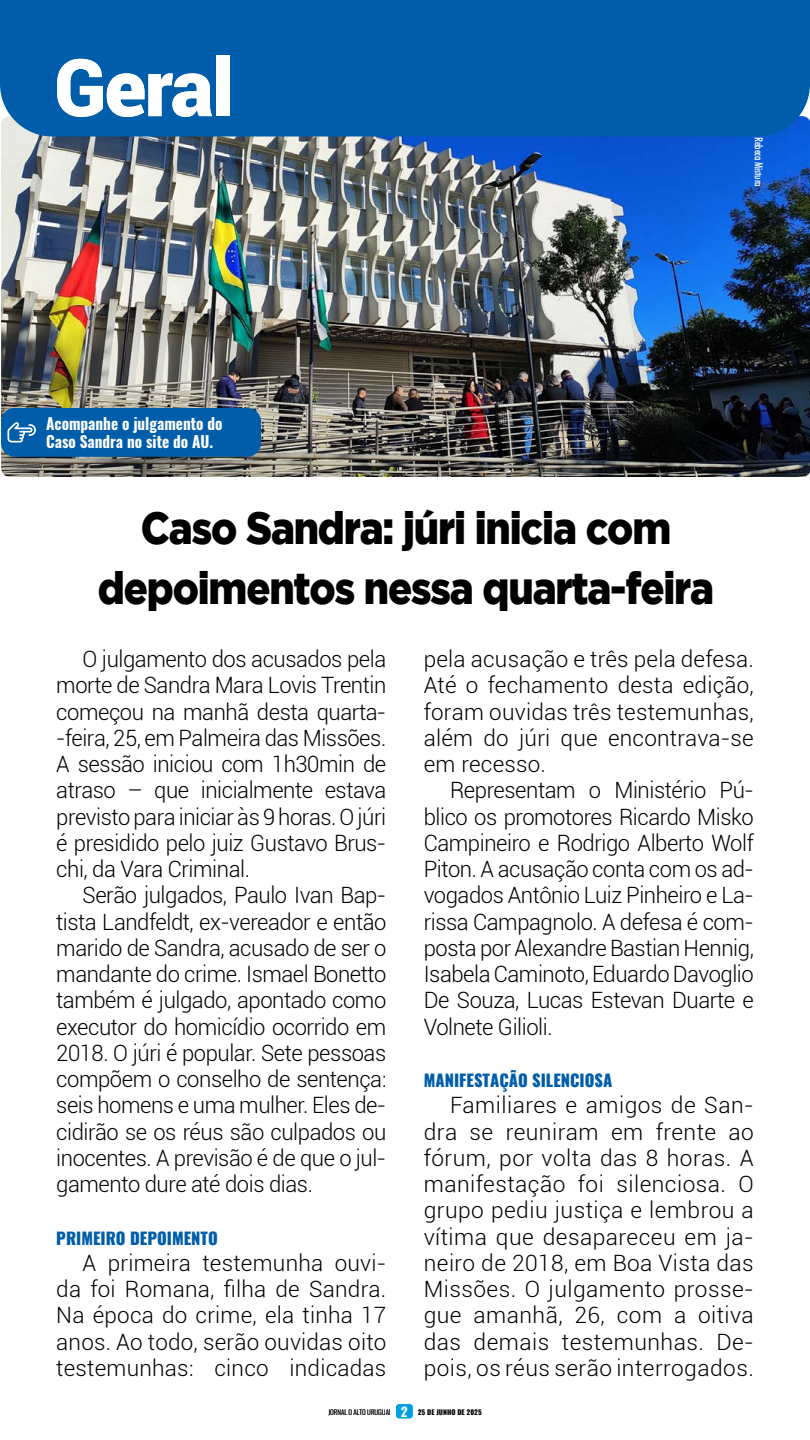
<style>
.page{position:relative;width:810px;height:1440px;background:#fff}
.page>*{position:absolute;margin:0;border:0;box-sizing:border-box;transform-origin:0 0}
.t1{font:900 79.5px "Roboto";letter-spacing:-.02em;color:#fff}
.t2{font:900 45px/60px "Gotham";letter-spacing:-.03em;color:#000;text-align:center;scale:.89 1}
.t3{font:300 22.5px/26.2px "Roboto";letter-spacing:-.005em;color:#000;text-align:justify}
.t4{font:800 16.5px "Oswald";color:#005da9}
.t5{font:700 15.9px/18px "Oswald";color:#fff;scale:.96 1}
.t6{font:500 condensed 11.25px "Futura BT";letter-spacing:-.02em;color:#fff}
.t7{font:300 6.98px "Oswald";color:#000}
.t8{font:800 6.98px "Oswald";color:#000}
.s1{font-weight:700;font-size:12.9px;color:#fff}
</style>
<div class="page">
<img style="left:1px;top:136px;width:809px;height:341px">
<div style="left:0;top:0;width:810px;height:136px;background:#005da9"></div>
<div style="left:396px;top:1404px;width:17px;height:14px;background:#009fe3;border-radius:3px"></div>
<div style="left:1px;top:408px;width:260px;height:49px;background:#005da9;border-radius:14px"></div>
<svg style="left:8px;top:422px;width:28px;height:21px"></svg>
<h1 class="t1" style="left:54px;top:32px;width:181px">Geral</h1>
<p class="t6" style="left:766px;top:137px;width:51px;rotate:90deg">Rebeca Mistura</p>
<p class="t5" style="left:46px;top:415px;width:185px">Acompanhe o julgamento do<br>Caso Sandra no site do AU.</p>
<h2 class="t2" style="left:98px;top:497px;width:694px">Caso Sandra: júri inicia com depoimentos nessa quarta-feira</h2>
<p class="t3" style="left:56px;top:645px;width:332px;text-indent:26px">O julgamento dos acusados pela morte de Sandra Mara Lovis Trentin começou na manhã desta quarta--feira, 25, em Palmeira das Missões.<br>A sessão iniciou com 1h30min de atraso – que inicialmente estava previsto para iniciar às 9 horas. O júri é presidido pelo juiz Gustavo Brus&shy;chi, da Vara Criminal.</p>
<p class="t3" style="left:56px;top:882px;width:332px;text-indent:26px">Serão julgados, Paulo Ivan Bap&shy;tista Landfeldt, ex-vereador e então marido de Sandra, acusado de ser o mandante do crime. Ismael Bonetto também é julgado, apontado como executor do homicídio ocorrido em 2018. O júri é popular. Sete pessoas compõem o conselho de sentença: seis homens e uma mulher. Eles de&shy;cidirão se os réus são culpados ou inocentes. A previsão é de que o jul&shy;gamento dure até dois dias.</p>
<p class="t4" style="left:56px;top:1226px;width:163px">PRIMEIRO DEPOIMENTO</p>
<p class="t3" style="left:56px;top:1249px;width:332px;text-indent:26px">A primeira testemunha ouvi&shy;da foi Romana, filha de Sandra.<br>Na época do crime, ela tinha 17 anos. Ao todo, serão ouvidas oito testemunhas: cinco indicadas</p>
<p class="t7" style="left:328px;top:1407px;width:81px">JORNAL O ALTO URUGUAI <span class="s1">2</span></p>
<p class="t3" style="left:424px;top:645px;width:332px">pela acusação e três pela defesa.<br>Até o fechamento desta edição, foram ouvidas três testemunhas, além do júri que encontrava-se em recesso.</p>
<p class="t3" style="left:424px;top:777px;width:332px;text-indent:26px">Representam o Ministério Pú&shy;blico os promotores Ricardo Misko Campineiro e Rodrigo Alberto Wolf Piton. A acusação conta com os ad&shy;vogados Antônio Luiz Pinheiro e La&shy;rissa Campagnolo. A defesa é com&shy;posta por Alexandre Bastian Hennig, Isabela Caminoto, Eduardo Davoglio De Souza, Lucas Estevan Duarte e Volnete Gilioli.</p>
<p class="t4" style="left:424px;top:1069px;width:190px">MANIFESTAÇÃO SILENCIOSA</p>
<p class="t3" style="left:424px;top:1092px;width:332px;text-indent:26px">Familiares e amigos de San&shy;dra se reuniram em frente ao fórum, por volta das 8 horas. A manifestação foi silenciosa. O grupo pediu justiça e lembrou a vítima que desapareceu em ja&shy;neiro de 2018, em Boa Vista das Missões. O julgamento prosse&shy;gue amanhã, 26, com a oitiva das demais testemunhas. De&shy;pois, os réus serão interrogados.</p>
<p class="t8" style="left:418px;top:1407px;width:66px">25 DE JUNHO DE 2025</p>
</div>
